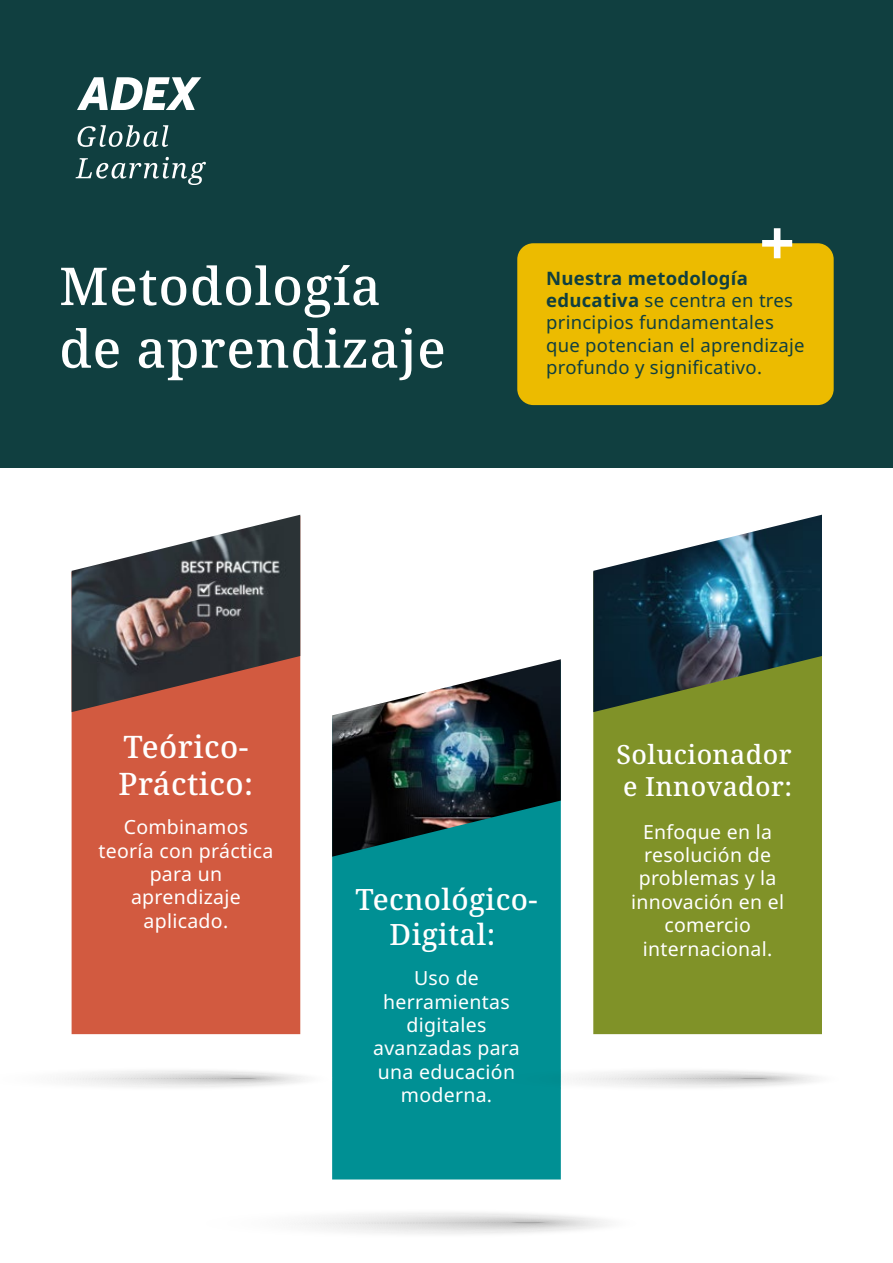
<style>
.page{position:relative;width:893px;height:1263px;background:#fff}
.page>*{position:absolute;margin:0;border:0;box-sizing:border-box;transform-origin:0 0}
.t1{font:500 52.2px/62.7px "Noto Serif";letter-spacing:.015em;color:#fff}
.t2{font:500 30.9px/37.2px "Noto Serif";letter-spacing:.015em;color:#fff}
.t3{font:500 29.4px/35.2px "Noto Serif";letter-spacing:.015em;color:#fff;text-align:center}
.t4{font:500 26.4px/31.8px "Noto Serif";letter-spacing:.015em;color:#fff}
.t5{font:19.5px/23.4px "Noto Sans";letter-spacing:.015em;color:#fff;text-align:center}
.t6{font:18.45px/22.2px "Noto Sans";letter-spacing:.015em;color:#103f40}
.s1{font-weight:700}
</style>
<div class="page">
<div style="left:0;top:0;width:893px;height:468px;background:#103f40"></div>
<div style="left:517px;top:243px;width:317px;height:162px;background:#ecbb00;border-radius:16px"></div>
<svg style="left:762px;top:228px;width:30px;height:30px"></svg>
<div style="left:72px;top:712px;width:228px;height:322px;background:#d25a40"></div>
<div style="left:332px;top:857px;width:229px;height:322px;background:#009094"></div>
<div style="left:593px;top:712px;width:229px;height:322px;background:#809228"></div>
<svg style="left:300px;top:1212px;width:307px;height:22px"></svg>
<div style="left:481px;top:1220px;width:74px;height:5px;background:#cbcbcb;border-radius:50%"></div>
<hr style="left:483px;top:1221px;width:71px;height:4px;background:#c8c8c8;border-radius:50%">
<hr style="left:490px;top:1221px;width:62px;height:3px;background:#b3b3b3;border-radius:50%">
<hr style="left:498px;top:1221px;width:52px;height:3px;background:#afafaf;border-radius:50%">
<hr style="left:505px;top:1221px;width:42px;height:3px;background:#ababab;border-radius:50%">
<hr style="left:510px;top:1222px;width:36px;height:2px;background:#a8a8a8;border-radius:50%">
<svg style="left:62px;top:1067px;width:271px;height:24px"></svg>
<svg style="left:481px;top:1067px;width:334px;height:24px"></svg>
<img style="left:593px;top:515px;width:229px;height:197px">
<img style="left:332px;top:659px;width:229px;height:198px">
<img style="left:72px;top:515px;width:228px;height:197px">
<svg style="left:78px;top:125px;width:90px;height:22px"></svg>
<svg style="left:76px;top:157px;width:130px;height:28px"></svg>
<svg style="left:77px;top:77px;width:124px;height:33px"></svg>
<h1 class="t1" style="left:59px;top:256px;width:388px">Metodología de aprendizaje</h1>
<p class="t6" style="left:546px;top:268px;width:260px"><span class="s1">Nuestra metodología educativa</span> se centra en tres principios fundamentales que potencian el aprendizaje profundo y significativo.</p>
<h2 class="t2" style="left:119px;top:729px;width:136px">Teórico-<br>Práctico:</h2>
<p class="t5" style="left:99px;top:816px;width:176px">Combinamos teoría con práctica para un aprendizaje aplicado.</p>
<h3 class="t3" style="left:355px;top:882px;width:184px">Tecnológico-<br>Digital:</h3>
<p class="t5" style="left:373px;top:967px;width:148px">Uso de herramientas digitales avanzadas para una educación moderna.</p>
<h3 class="t4" style="left:616px;top:739px;width:177px">Solucionador e Innovador:</h3>
<p class="t5" style="left:631px;top:820px;width:155px">Enfoque en la resolución de problemas y la innovación en el comercio internacional.</p>
</div>
